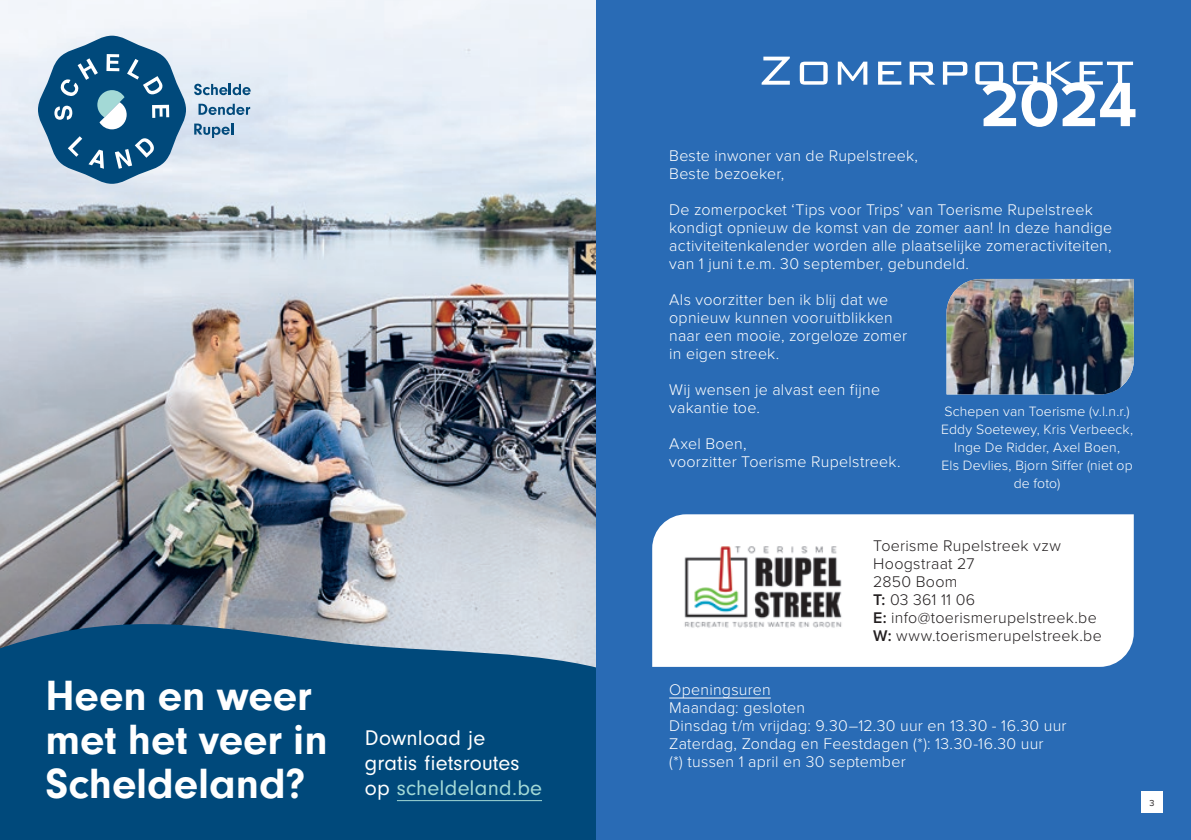
<style>
.page{position:relative;width:1191px;height:840px;background:#fff}
.page>*{position:absolute;margin:0;border:0;box-sizing:border-box;transform-origin:0 0}
.t1{font:700 64.8px "Proxima Nova";color:#fff}
.t2{font:300 54.2px "Bank Gothic BT";color:#fff}
.t3{font:700 43.8px/44px "Neuzeit Gro";color:#fff}
.t4{font:22px/24.8px "Neuzeit Gro";letter-spacing:.01em;color:#fff}
.t5{font:300 16px/18px "Proxima Nova";letter-spacing:.015em;color:#fff}
.t6{font:300 16px/18px "Proxima Nova";letter-spacing:.015em;color:#231f20}
.t7{font:300 14px/18px "Proxima Nova";letter-spacing:.01em;color:#fff;text-align:center}
.t8{font:9px "Proxima Nova";color:#231f20}
.s1{color:#a3d9d6}
.s2{font-weight:600}
</style>
<div class="page">
<div style="left:595px;top:0;width:596px;height:839px;background:#296bb5"></div>
<div style="left:652px;top:514px;width:481px;height:152px;background:#fff"></div>
<hr style="left:669px;top:697px;width:102px;height:1px;background:#fff">
<img style="left:675px;top:533px;width:174px;height:106px">
<img style="left:946px;top:279px;width:187px;height:115px">
<div style="left:1141px;top:791px;width:21px;height:21px;background:#fff"></div>
<img style="left:0;top:0;width:595px;height:613px">
<svg style="left:0;top:613px;width:595px;height:226px;background:#175784"></svg>
<hr style="left:397px;top:799px;width:145px;height:1px;background:#a3d9d6">
<svg style="left:38px;top:36px;width:148px;height:148px;background:#5485a7"></svg>
<svg style="left:194px;top:84px;width:57px;height:11px"></svg>
<svg style="left:198px;top:104px;width:52px;height:11px"></svg>
<svg style="left:194px;top:123px;width:39px;height:15px"></svg>
<h3 class="t3" style="left:45px;top:673px;width:284px">Heen en weer met het veer in<br>Scheldeland?</h3>
<h3 class="t4" style="left:365px;top:725px;width:179px">Download je gratis fietsroutes op <span class="s1">scheldeland.be</span></h3>
<h2 class="t2" style="left:758px;top:41px;width:378px">Zomerpocket</h2>
<h1 class="t1" style="left:980px;top:56px;width:158px">2024</h1>
<p class="t5" style="left:669px;top:145px;width:250px">Beste inwoner van de Rupelstreek,<br>Beste bezoeker,</p>
<p class="t5" style="left:669px;top:199px;width:444px">De zomerpocket ‘Tips voor Trips’ van Toerisme Rupelstreek kondigt opnieuw de komst van de zomer aan! In deze handige activiteitenkalender worden alle plaatselijke zomeractiviteiten, van 1 juni t.e.m. 30 september, gebundeld.</p>
<p class="t5" style="left:669px;top:289px;width:239px">Als voorzitter ben ik blij dat we opnieuw kunnen vooruitblikken naar een mooie, zorgeloze zomer in eigen streek.</p>
<p class="t5" style="left:669px;top:379px;width:212px">Wij wensen je alvast een fijne vakantie toe.</p>
<p class="t5" style="left:669px;top:433px;width:233px">Axel Boen,<br>voorzitter Toerisme Rupelstreek.</p>
<p class="t7" style="left:941px;top:401px;width:193px">Schepen van Toerisme (v.l.n.r.)<br>Eddy Soetewey, Kris Verbeeck,<br>Inge De Ridder, Axel Boen,<br>Els Devlies, Bjorn Siffer (niet op de foto)</p>
<p class="t6" style="left:873px;top:535px;width:230px">Toerisme Rupelstreek vzw<br>Hoogstraat 27<br>2850 Boom<br><span class="s2">T:</span> 03 361 11 06<br><span class="s2">E:</span> info@toerismerupelstreek.be<br><span class="s2">W:</span> www.toerismerupelstreek.be</p>
<p class="t5" style="left:669px;top:679px;width:399px">Openingsuren<br>Maandag: gesloten<br>Dinsdag t/m vrijdag: 9.30–12.30 uur en 13.30 - 16.30 uur Zaterdag, Zondag en Feestdagen (*): 13.30-16.30 uur<br>(*) tussen 1 april en 30 september</p>
<p class="t8" style="left:1149px;top:795px;width:7px">3</p>
</div>
